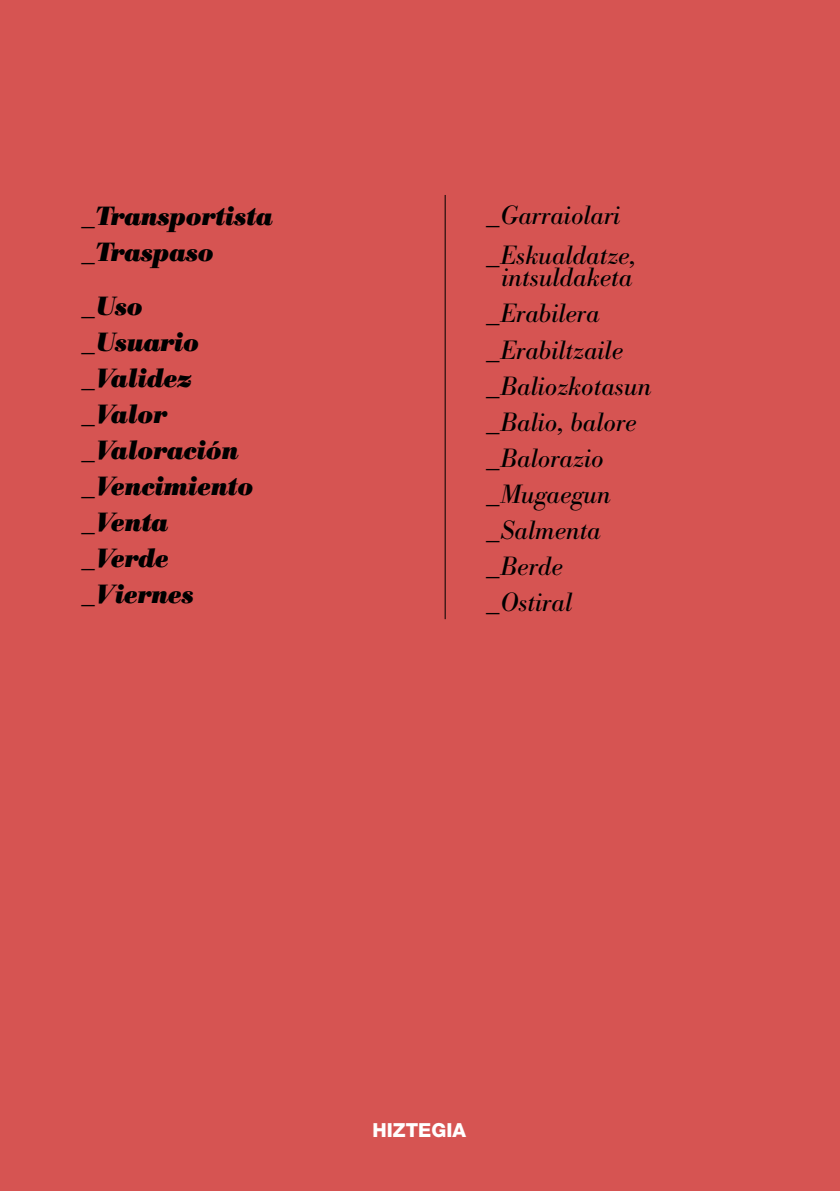
<style>
.page{position:relative;width:840px;height:1191px;background:#fff}
.page>*{position:absolute;margin:0;border:0;box-sizing:border-box;transform-origin:0 0}
.t1{font:italic 26px/36px "Bodoni BE";color:#000}
.t2{font:italic 700 26px/36px "Bodoni BE";color:#000}
.t3{font:800 19.4px "Helvetica Neue";color:#fff}
</style>
<div class="page">
<div style="left:0;top:0;width:839px;height:1191px;background:#d65452"></div>
<hr style="left:444px;top:195px;width:1px;height:424px;background:#000">
<p class="t2" style="left:83px;top:198px;width:191px">_Transportista _Traspaso</p>
<p class="t2" style="left:83px;top:288px;width:171px">_Uso _Usuario _Validez _Valor _Valoración _Vencimiento _Venta _Verde _Viernes</p>
<p class="t1" style="left:487px;top:196px;width:149px;line-height:40px">_Garraiolari _Eskualdatze,</p>
<p class="t1" style="left:487px;top:260px;width:165px;text-indent:14px">intsuldaketa _Erabilera _Erabiltzaile _Baliozkotasun _Balio, balore _Balorazio _Mugaegun _Salmenta _Berde _Ostiral</p>
<p class="t3" style="left:372px;top:1118px;width:95px">HIZTEGIA</p>
</div>
